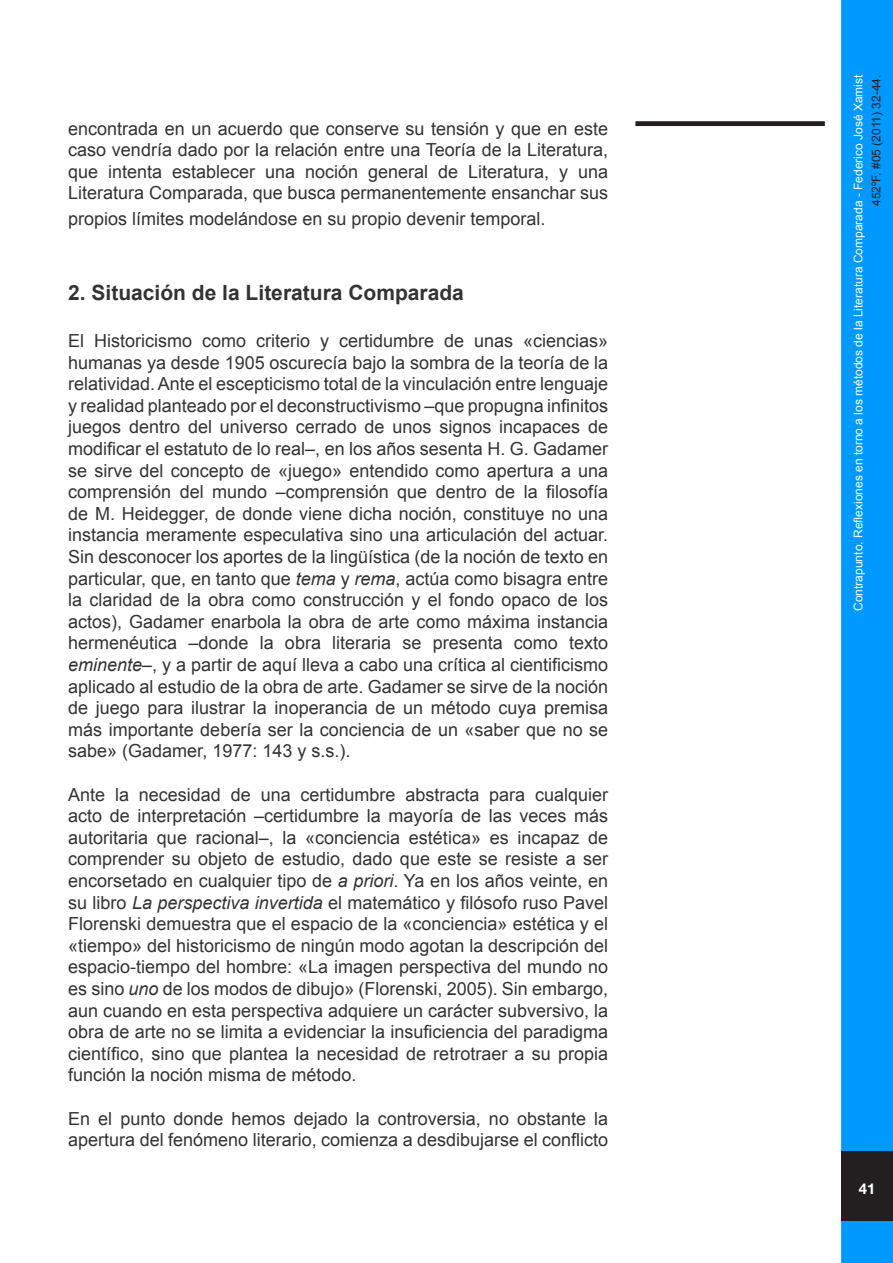
<style>
.page{position:relative;width:893px;height:1263px;background:#fff}
.page>*{position:absolute;margin:0;border:0;box-sizing:border-box;transform-origin:0 0}
.t1{font:700 21px "Arial";color:#333}
.t2{font:18px/21.6px "Arial";color:#333;text-align:justify}
.t3{font:700 15px "Helvetica Neue";color:#fff}
.t4{font:12px "Arial";color:#fff}
.t5{font:12px "Arial";color:#231f20}
.s1{font-style:italic}
</style>
<div class="page">
<div style="left:843px;top:2px;width:48px;height:1259px;background:#09f"></div>
<div style="left:841px;top:0;width:52px;height:1263px;border:3px solid #09f"></div>
<div style="left:841px;top:1151px;width:52px;height:70px;background:#231f20"></div>
<div style="left:636px;top:121px;width:189px;height:5px;background:#231f20"></div>
<p class="t2" style="left:68px;top:118px;width:541px">encontrada en un acuerdo que conserve su tensión y que en este caso vendría dado por la relación entre una Teoría de la Literatura, que intenta establecer una noción general de Literatura, y una Literatura Comparada, que busca permanentemente ensanchar sus</p>
<p class="t2" style="left:68px;top:208px;width:479px">propios límites modelándose en su propio devenir temporal.</p>
<p class="t1" style="left:68px;top:279px;width:397px">2. Situación de la Literatura Comparada</p>
<p class="t2" style="left:68px;top:330px;width:541px">El Historicismo como criterio y certidumbre de unas «ciencias» humanas ya desde 1905 oscurecía bajo la sombra de la teoría de la relatividad. Ante el escepticismo total de la vinculación entre lenguaje y realidad planteado por el deconstructivismo –que propugna infinitos juegos dentro del universo cerrado de unos signos incapaces de modificar el estatuto de lo real–, en los años sesenta H. G. Gadamer se sirve del concepto de «juego» entendido como apertura a una comprensión del mundo –comprensión que dentro de la filosofía de M. Heidegger, de donde viene dicha noción, constituye no una instancia meramente especulativa sino una articulación del actuar.<br>Sin desconocer los aportes de la lingüística (de la noción de texto en particular, que, en tanto que <span class="s1">tema</span> y <span class="s1">rema</span>, actúa como bisagra entre la claridad de la obra como construcción y el fondo opaco de los actos), Gadamer enarbola la obra de arte como máxima instancia hermenéutica –donde la obra literaria se presenta como texto <span class="s1">eminente</span>–, y a partir de aquí lleva a cabo una crítica al cientificismo aplicado al estudio de la obra de arte. Gadamer se sirve de la noción de juego para ilustrar la inoperancia de un método cuya premisa más importante debería ser la conciencia de un «saber que no se sabe» (Gadamer, 1977: 143 y s.s.).</p>
<p class="t2" style="left:68px;top:784px;width:541px">Ante la necesidad de una certidumbre abstracta para cualquier acto de interpretación –certidumbre la mayoría de las veces más autoritaria que racional–, la «conciencia estética» es incapaz de comprender su objeto de estudio, dado que este se resiste a ser encorsetado en cualquier tipo de <span class="s1">a priori</span>. Ya en los años veinte, en su libro <span class="s1">La perspectiva invertida</span> el matemático y filósofo ruso Pavel Florenski demuestra que el espacio de la «conciencia» estética y el «tiempo» del historicismo de ningún modo agotan la descripción del espacio-tiempo del hombre: «La imagen perspectiva del mundo no es sino <span class="s1">uno</span> de los modos de dibujo» (Florenski, 2005). Sin embargo, aun cuando en esta perspectiva adquiere un carácter subversivo, la obra de arte no se limita a evidenciar la insuficiencia del paradigma científico, sino que plantea la necesidad de retrotraer a su propia función la noción misma de método.</p>
<p class="t2" style="left:68px;top:1108px;width:541px">En el punto donde hemos dejado la controversia, no obstante la apertura del fenómeno literario, comienza a desdibujarse el conflicto</p>
<p class="t4" style="left:850px;top:611px;width:538px;rotate:-90deg">Contrapunto. Reflexiones en torno a los métodos de la Literatura Comparada - Federico José Xamist</p>
<p class="t5" style="left:868px;top:206px;width:133px;rotate:-90deg">452ºF. #05 (2011) 32-44.</p>
<p class="t3" style="left:859px;top:1179px;width:18px">41</p>
</div>
